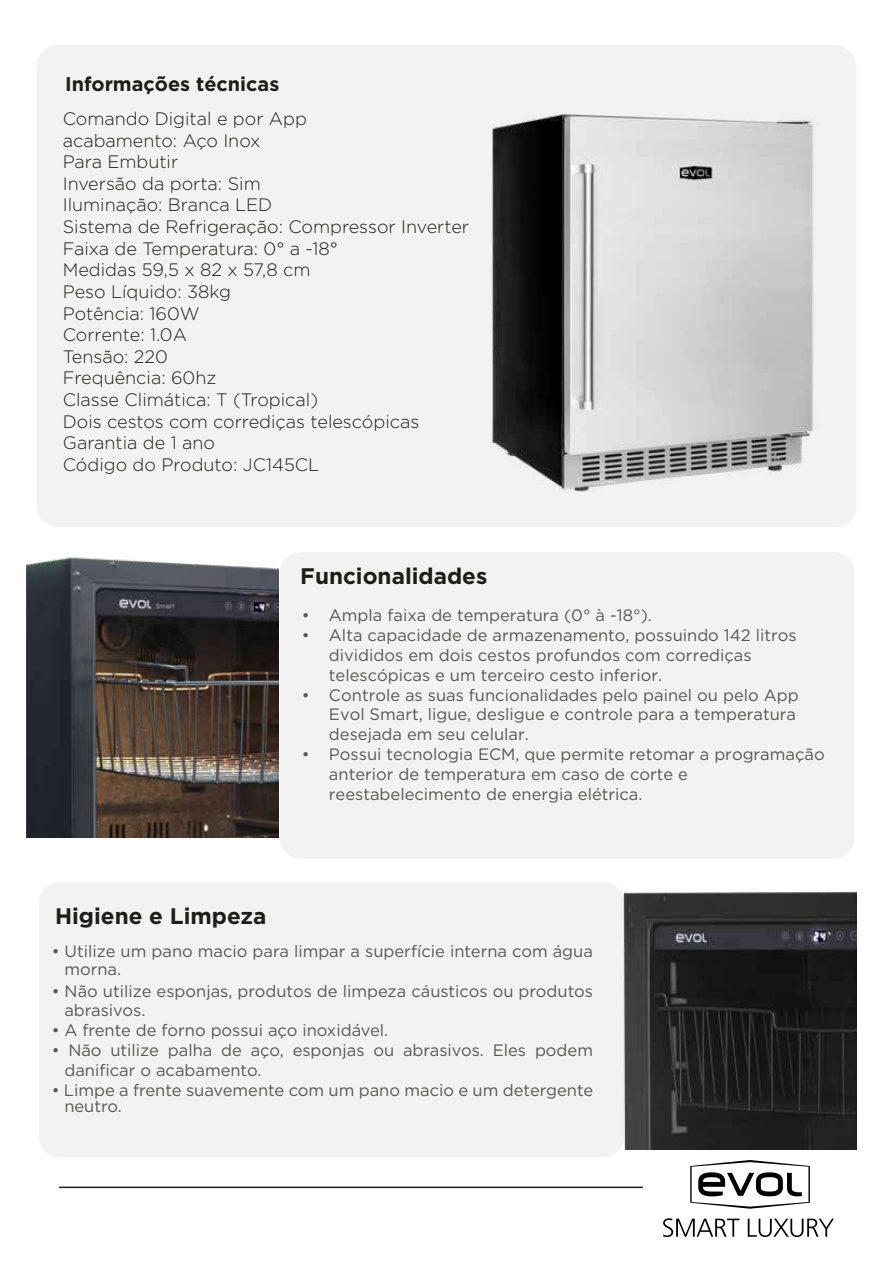
<style>
.page{position:relative;width:893px;height:1263px;background:#fff}
.page>*{position:absolute;margin:0;border:0;box-sizing:border-box;transform-origin:0 0}
.t1{font:700 22.5px "Gotham";color:#1d1d1b}
.t2{font:700 19.8px "Gotham";color:#1d1d1b}
.t3{font:300 18px/21.6px "Gotham";color:#1d1d1b}
.t4{font:16.5px/19.8px "Gotham";color:#575756}
</style>
<div class="page">
<div style="left:37px;top:45px;width:819px;height:482px;background:#f2f2f2;border-radius:22px"></div>
<div style="left:280px;top:552px;width:574px;height:306px;background:#f2f2f2;border-radius:20px"></div>
<div style="left:39px;top:882px;width:585px;height:275px;background:#f2f2f2;border-radius:21px"></div>
<hr style="left:59px;top:1186px;width:584px;height:2px;background:#1d1d1b">
<svg style="left:690px;top:1160px;width:120px;height:49px"></svg>
<svg style="left:663px;top:1218px;width:76px;height:19px"></svg>
<svg style="left:748px;top:1218px;width:86px;height:19px"></svg>
<img style="left:490px;top:114px;width:364px;height:413px">
<img style="left:27px;top:557px;width:251px;height:280px">
<img style="left:621px;top:887px;width:235px;height:262px">
<p class="t2" style="left:65px;top:72px;width:216px">Informações técnicas</p>
<p class="t3" style="left:63px;top:107px;width:408px">Comando Digital e por App<br>acabamento: Aço Inox<br>Para Embutir<br>Inversão da porta: Sim<br>Iluminação: Branca LED<br>Sistema de Refrigeração: Compressor Inverter<br>Faixa de Temperatura: 0° a -18°<br>Medidas 59,5 x 82 x 57,8 cm<br>Peso Líquido: 38kg<br>Potência: 160W<br>Corrente: 1.0A<br>Tensão: 220<br>Frequência: 60hz<br>Classe Climática: T (Tropical)<br>Dois cestos com corrediças telescópicas<br>Garantia de 1 ano<br>Código do Produto: JC145CL</p>
<h1 class="t1" style="left:300px;top:563px;width:189px">Funcionalidades</h1>
<p class="t4" style="left:302px;top:605px;width:351px">• Ampla faixa de temperatura (0° à -18°).</p>
<p class="t4" style="left:329px;top:625px;width:469px;text-indent:-27px">• Alta capacidade de armazenamento, possuindo 142 litros divididos em dois cestos profundos com corrediças telescópicas e um terceiro cesto inferior.</p>
<p class="t4" style="left:329px;top:684px;width:471px;text-indent:-27px">• Controle as suas funcionalidades pelo painel ou pelo App<br>Evol Smart, ligue, desligue e controle para a temperatura desejada em seu celular.</p>
<p class="t4" style="left:329px;top:744px;width:497px;text-indent:-27px">• Possui tecnologia ECM, que permite retomar a programação anterior de temperatura em caso de corte e reestabelecimento de energia elétrica.</p>
<h1 class="t1" style="left:55px;top:903px;width:213px">Higiene e Limpeza</h1>
<p class="t4" style="left:64px;top:942px;width:530px;line-height:18.3px;text-indent:-13px">• Utilize um pano macio para limpar a superfície interna com água morna.</p>
<p class="t4" style="left:64px;top:980px;width:530px;text-indent:-13px">• Não utilize esponjas, produtos de limpeza cáusticos ou produtos abrasivos.</p>
<p class="t4" style="left:52px;top:1020px;width:338px">• A frente de forno possui aço inoxidável.</p>
<p class="t4" style="left:64px;top:1040px;width:530px;text-indent:-13px">• Não utilize palha de aço, esponjas ou abrasivos. Eles podem danificar o acabamento.</p>
<p class="t4" style="left:64px;top:1081px;width:530px;line-height:16.8px;text-indent:-13px">• Limpe a frente suavemente com um pano macio e um detergente neutro.</p>
</div>
